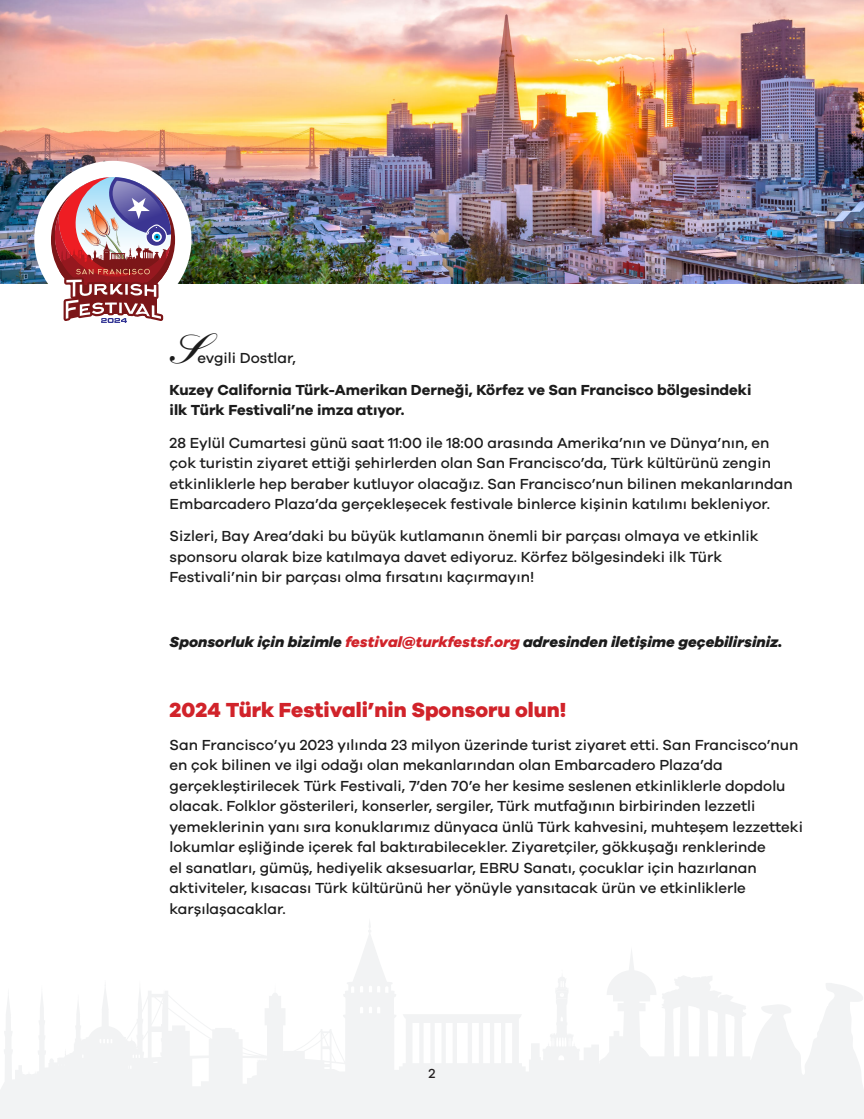
<style>
.page{position:relative;width:864px;height:1119px;background:#fff}
.page>*{position:absolute;margin:0;border:0;box-sizing:border-box;transform-origin:0 0}
.t1{font:900 40.5px "Kuenstler Script";color:#1c1c1c}
.t2{font:800 21px "Galano Grotesque";color:#d1232a}
.t3{font:500 15px/20.5px "Galano Grotesque";color:#1c1c1c}
.t4{font:700 15px/20.5px "Galano Grotesque";color:#1c1c1c}
.t5{font:italic 800 15px "Galano Grotesque";color:#1c1c1c}
.t6{font:500 13.5px "Galano Grotesque";color:#231f20}
.s1{color:#d1232a}
</style>
<div class="page">
<img style="left:0;top:0;width:863px;height:283px">
<div style="left:34px;top:161px;width:157px;height:157px;background:#fff;border-radius:50%"></div>
<svg style="left:51px;top:177px;width:124px;height:146px"></svg>
<svg style="left:0;top:922px;width:863px;height:196px"></svg>
<h1 class="t1" style="left:169px;top:323px;width:49px">S</h1>
<p class="t3" style="left:197px;top:347px;width:100px">evgili Dostlar,</p>
<p class="t4" style="left:169px;top:379px;width:583px">Kuzey California Türk-Amerikan Derneği, Körfez ve San Francisco bölgesindeki ilk Türk Festivali’ne imza atıyor.</p>
<p class="t3" style="left:169px;top:432px;width:624px">28 Eylü l Cumartesi gü nü saat 11:00 ile 18:00 arasında Amerika’nın ve Dü nya’nın, en çok turistin ziyaret ettiği şehirlerden olan San Francisco’da, Tü rk kü ltü rü nü zengin etkinliklerle hep beraber kutluyor olacağız. San Francisco’nun bilinen mekanlarından Embarcadero Plaza’da gerçekleşecek festivale binlerce kişinin katılımı bekleniyor.</p>
<p class="t3" style="left:169px;top:525px;width:590px">Sizleri, Bay Area’daki bu büyü k kutlamanın önemli bir parçası olmaya ve etkinlik sponsoru olarak bize katılmaya davet ediyoruz. Körfez bölgesindeki ilk Türk<br>Festivali’nin bir parçası olma fırsatını kaçırmayın!</p>
<p class="t5" style="left:169px;top:632px;width:614px">Sponsorluk için bizimle <span class="s1">festival@turkfestsf.org</span> adresinden iletişime geçebilirsiniz.</p>
<h2 class="t2" style="left:169px;top:697px;width:398px">2024 Türk Festivali’nin Sponsoru olun!</h2>
<p class="t3" style="left:169px;top:733px;width:634px">San Francisco’yu 2023 yılında 23 milyon üzerinde turist ziyaret etti. San Francisco’nun en çok bilinen ve ilgi odağı olan mekanlarından olan Embarcadero Plaza’da gerçekleştirilecek Tü rk Festivali, 7’den 70’e her kesime seslenen etkinliklerle dopdolu olacak. Folklor gösterileri, konserler, sergiler, Tü rk mutfağının birbirinden lezzetli yemeklerinin yanı sıra konuklarımız dü nyaca ü nlü Tü rk kahvesini, muhteşem lezzetteki lokumlar eşliğinde içerek fal baktırabilecekler. Ziyaretçiler, gökkuşağı renklerinde<br>el sanatları, gü müş, hediyelik aksesuarlar, EBRU Sanatı, çocuklar için hazırlanan aktiviteler, kısacası Tü rk kü ltü rü nü her yönüyle yansıtacak ürün ve etkinliklerle karşılaşacaklar.</p>
<p class="t6" style="left:428px;top:1065px;width:9px">2</p>
</div>
